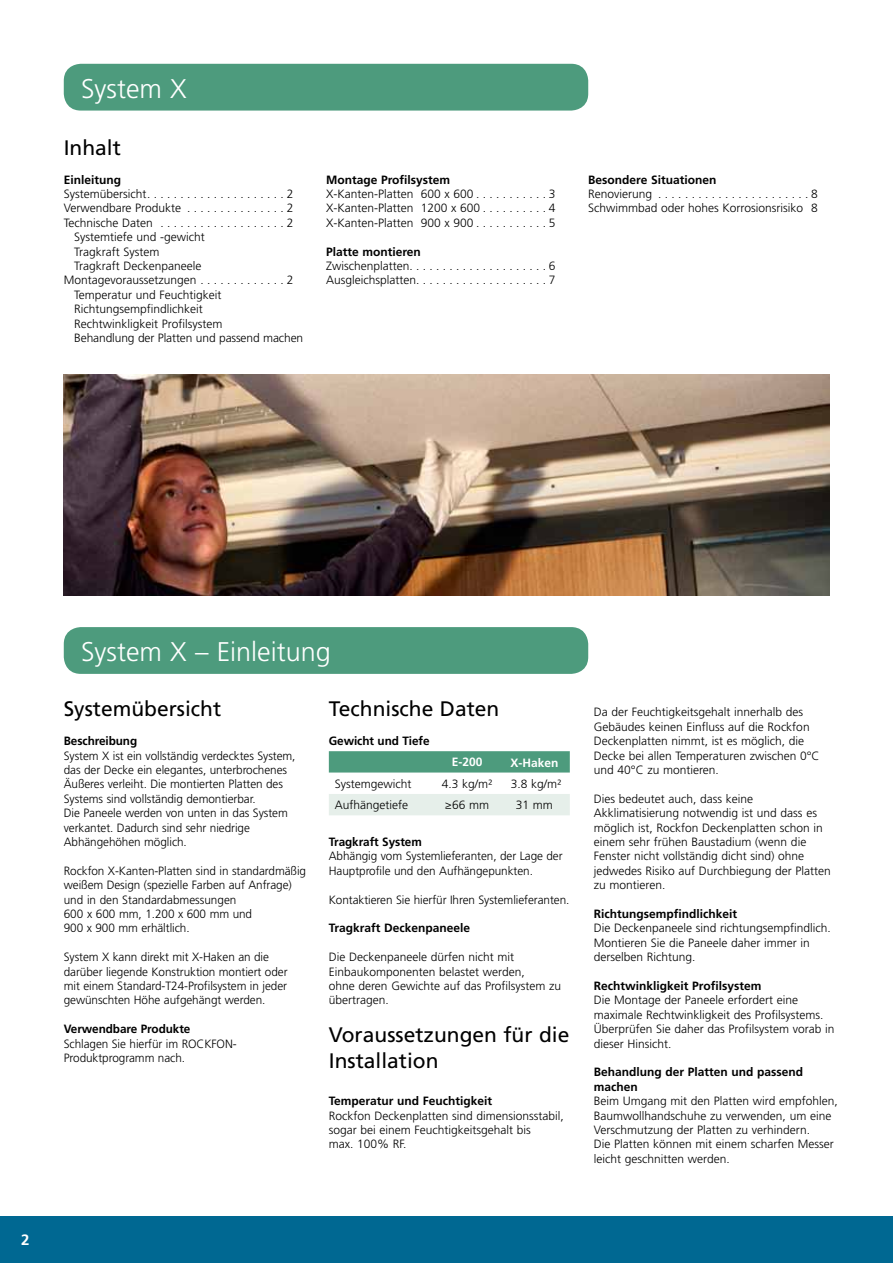
<style>
.page{position:relative;width:893px;height:1263px;background:#fff}
.page>*{position:absolute;margin:0;border:0;box-sizing:border-box;transform-origin:0 0}
.t1{font:300 27px "Frutiger";color:#fff}
.t2{font:21px/25.2px "Frutiger";color:#000}
.t3{font:700 15px "Frutiger";color:#fff}
.t4{font:300 12px/14.4px "Frutiger";color:#000}
.t5{font:700 12px/14.4px "Frutiger";color:#000}
.t6{font:700 12px "Frutiger";color:#fff}
.s1{font-family:"Myriad Pro";font-weight:400}
</style>
<div class="page">
<div style="left:0;top:1216px;width:893px;height:47px;background:#006892"></div>
<div style="left:64px;top:64px;width:524px;height:47px;background:#4d9b7d;border-radius:17px"></div>
<div style="left:64px;top:627px;width:524px;height:47px;background:#4d9b7d;border-radius:17px"></div>
<div style="left:329px;top:751px;width:241px;height:21px;background:#4d9b7d"></div>
<div style="left:329px;top:794px;width:241px;height:21px;background:#e6efea"></div>
<img style="left:64px;top:374px;width:765px;height:221px">
<h1 class="t1" style="left:81px;top:73px;width:107px">System X</h1>
<h2 class="t2" style="left:64px;top:135px;width:59px">Inhalt</h2>
<p class="t5" style="left:64px;top:172px;width:59px">Einleitung</p>
<p class="t4" style="left:64px;top:187px;width:231px">Systemübersicht .................... 2</p>
<p class="t4" style="left:64px;top:201px;width:231px">Verwendbare Produkte . . . . . . . . . . . . . . 2</p>
<p class="t4" style="left:64px;top:215px;width:231px">Technische Daten .................. 2</p>
<p class="t4" style="left:74px;top:230px;width:132px">Systemtiefe und -gewicht</p>
<p class="t4" style="left:74px;top:244px;width:87px">Tragkraft System</p>
<p class="t4" style="left:74px;top:259px;width:129px">Tragkraft Deckenpaneele</p>
<p class="t4" style="left:64px;top:273px;width:231px">Montagevoraussetzungen . . . . . . . . . . . . 2</p>
<p class="t4" style="left:74px;top:287px;width:149px">Temperatur und Feuchtigkeit</p>
<p class="t4" style="left:74px;top:302px;width:130px">Richtungsempfindlichkeit</p>
<p class="t4" style="left:74px;top:316px;width:150px">Rechtwinkligkeit Profilsystem</p>
<p class="t4" style="left:74px;top:331px;width:230px">Behandlung der Platten und passend machen</p>
<p class="t5" style="left:326px;top:172px;width:126px">Montage Profilsystem</p>
<p class="t4" style="left:326px;top:187px;width:231px;text-align:justify">X-Kanten-Platten 600 x 600 . . . . . . . . . . 3<br>X-Kanten-Platten 1200 x 600 . . . . . . . . . 4<br>X-Kanten-Platten 900 x 900 . . . . . . . . . . 5</p>
<p class="t5" style="left:326px;top:244px;width:96px">Platte montieren</p>
<p class="t4" style="left:326px;top:259px;width:231px">Zwischenplatten .................... 6<br>Ausgleichsplatten ................... 7</p>
<p class="t5" style="left:588px;top:172px;width:130px">Besondere Situationen</p>
<p class="t4" style="left:588px;top:187px;width:231px">Renovierung ...................... 8<br>Schwimmbad oder hohes Korrosionsrisiko 8</p>
<p class="t3" style="left:21px;top:1231px;width:10px">2</p>
<h1 class="t1" style="left:81px;top:636px;width:251px">System X – Einleitung</h1>
<h2 class="t2" style="left:64px;top:696px;width:159px">Systemübersicht</h2>
<p class="t5" style="left:64px;top:734px;width:75px">Beschreibung</p>
<p class="t4" style="left:64px;top:748px;width:233px">System X ist ein vollständig verdecktes System, das der Decke ein elegantes, unterbrochenes Äußeres verleiht. Die montierten Platten des Systems sind vollständig demontierbar.<br>Die Paneele werden von unten in das System verkantet. Dadurch sind sehr niedrige Abhängehöhen möglich.</p>
<p class="t4" style="left:64px;top:863px;width:244px">Rockfon X-Kanten-Platten sind in standardmäßig weißem Design (spezielle Farben auf Anfrage) und in den Standardabmessungen<br>600 x 600 mm, 1.200 x 600 mm und<br>900 x 900 mm erhältlich.</p>
<p class="t4" style="left:64px;top:950px;width:225px">System X kann direkt mit X-Haken an die darüber liegende Konstruktion montiert oder mit einem Standard-T24-Profilsystem in jeder gewünschten Höhe aufgehängt werden.</p>
<p class="t5" style="left:64px;top:1022px;width:128px">Verwendbare Produkte</p>
<p class="t4" style="left:64px;top:1036px;width:174px">Schlagen Sie hierfür im ROCKFON-<br>Produktprogramm nach.</p>
<h2 class="t2" style="left:329px;top:696px;width:172px">Technische Daten</h2>
<p class="t5" style="left:329px;top:734px;width:102px">Gewicht und Tiefe</p>
<p class="t6" style="left:452px;top:755px;width:32px">E-200</p>
<p class="t6" style="left:510px;top:755px;width:50px">X-Haken</p>
<p class="t4" style="left:335px;top:776px;width:78px">Systemgewicht</p>
<p class="t4" style="left:442px;top:776px;width:52px">4. 3 kg/m²</p>
<p class="t4" style="left:511px;top:776px;width:52px">3. 8 kg/m²</p>
<p class="t4" style="left:335px;top:798px;width:75px">Aufhängetiefe</p>
<p class="t4" style="left:445px;top:798px;width:46px"><span class="s1">≥</span>66 mm</p>
<p class="t4" style="left:516px;top:797px;width:39px">31 mm</p>
<p class="t5" style="left:329px;top:834px;width:94px">Tragkraft System</p>
<p class="t4" style="left:329px;top:849px;width:235px">Abhängig vom Systemlieferanten, der Lage der<br>Hauptprofile und den Aufhängepunkten.</p>
<p class="t4" style="left:329px;top:892px;width:240px">Kontaktieren Sie hierfür Ihren Systemlieferanten.</p>
<p class="t5" style="left:329px;top:921px;width:143px">Tragkraft Deckenpaneele</p>
<p class="t4" style="left:329px;top:950px;width:234px">Die Deckenpaneele dürfen nicht mit<br>Einbaukomponenten belastet werden,<br>ohne deren Gewichte auf das Profilsystem zu übertragen.</p>
<h2 class="t2" style="left:329px;top:1022px;width:242px">Voraussetzungen für die<br>Installation</h2>
<p class="t5" style="left:329px;top:1094px;width:165px">Temperatur und Feuchtigkeit</p>
<p class="t4" style="left:329px;top:1108px;width:237px">Rockfon Deckenplatten sind dimensionsstabil, sogar bei einem Feuchtigkeitsgehalt bis<br>max. 100% RF.</p>
<p class="t4" style="left:594px;top:705px;width:227px">Da der Feuchtigkeitsgehalt innerhalb des Gebäudes keinen Einfluss auf die Rockfon Deckenplatten nimmt, ist es möglich, die Decke bei allen Temperaturen zwischen 0°C und 40°C zu montieren.</p>
<p class="t4" style="left:594px;top:791px;width:238px">Dies bedeutet auch, dass keine Akklimatisierung notwendig ist und dass es möglich ist, Rockfon Deckenplatten schon in einem sehr frühen Baustadium (wenn die Fenster nicht vollständig dicht sind) ohne jedwedes Risiko auf Durchbiegung der Platten zu montieren.</p>
<p class="t5" style="left:594px;top:906px;width:145px">Richtungsempfindlichkeit</p>
<p class="t4" style="left:594px;top:921px;width:236px">Die Deckenpaneele sind richtungsempfindlich.<br>Montieren Sie die Paneele daher immer in derselben Richtung.</p>
<p class="t5" style="left:594px;top:978px;width:169px">Rechtwinkligkeit Profilsystem</p>
<p class="t4" style="left:594px;top:993px;width:242px">Die Montage der Paneele erfordert eine maximale Rechtwinkligkeit des Profilsystems.<br>Überprüfen Sie daher das Profilsystem vorab in dieser Hinsicht.</p>
<p class="t5" style="left:594px;top:1065px;width:211px">Behandlung der Platten und passend machen</p>
<p class="t4" style="left:594px;top:1094px;width:245px">Beim Umgang mit den Platten wird empfohlen, Baumwollhandschuhe zu verwenden, um eine Verschmutzung der Platten zu verhindern.<br>Die Platten können mit einem scharfen Messer leicht geschnitten werden.</p>
</div>
